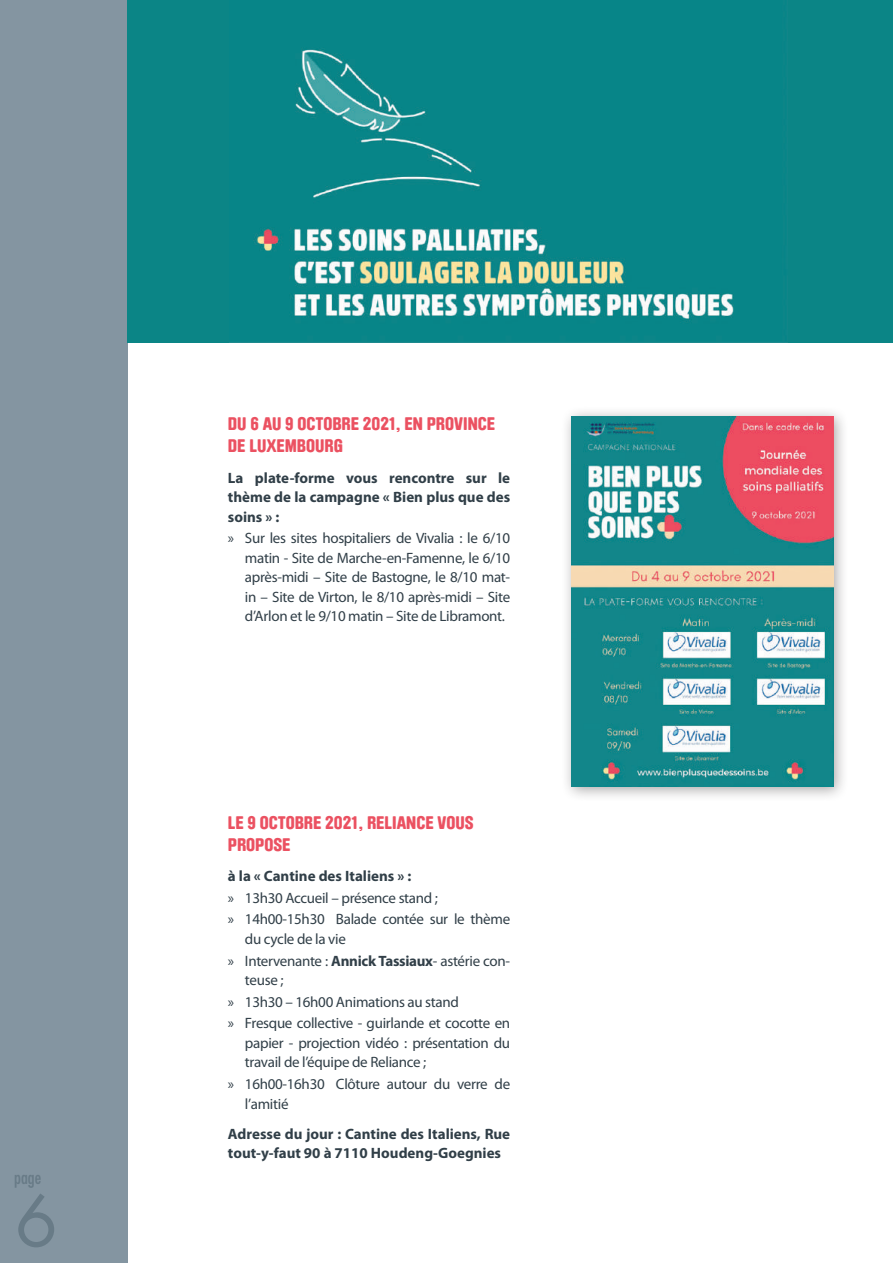
<style>
.page{position:relative;width:893px;height:1263px;background:#fff}
.page>*{position:absolute;margin:0;border:0;box-sizing:border-box;transform-origin:0 0}
.t1{font:69.15px "Futura";color:#687b87}
.t2{font:900 18px/22.5px "Brauer Neue";color:#eb5161}
.t3{font:condensed 18px "Futura";color:#687b87}
.t4{font:15px/19.5px "Myriad Pro";letter-spacing:-.02em;color:#313f48}
.t5{font:700 15px/19.5px "Myriad Pro";color:#313f48;text-align:justify}
.s1{font-weight:700}
</style>
<div class="page">
<div style="left:0;top:0;width:128px;height:1263px;background:#8495a1"></div>
<div style="left:561px;top:406px;width:288px;height:396px;background:#231f20;opacity:.4"></div>
<img style="left:571px;top:416px;width:262px;height:370px">
<div style="left:128px;top:0;width:765px;height:343px;background:#0b8586"></div>
<img style="left:230px;top:49px;width:557px;height:294px">
<p class="t3" style="left:14px;top:1166px;width:29px">page</p>
<h1 class="t1" style="left:15px;top:1173px;width:44px">6</h1>
<p class="t2" style="left:228px;top:412px;width:269px">DU 6 AU 9 OCTOBRE 2021, EN PROVINCE<br>DE LUXEMBOURG</p>
<p class="t5" style="left:228px;top:468px;width:284px">La plate-forme vous rencontre sur le thème de la campagne « Bien plus que des soins » :</p>
<p class="t4" style="left:245px;top:529px;width:267px;text-align:justify;text-indent:-17px">» Sur les sites hospitaliers de Vivalia : le 6/10 matin - Site de Marche-en-Famenne, le 6/10 après-midi – Site de Bastogne, le 8/10 mat&shy;in – Site de Virton, le 8/10 après-midi – Site d’Arlon et le 9/10 matin – Site de Libramont.</p>
<p class="t2" style="left:228px;top:811px;width:247px">LE 9 OCTOBRE 2021, RELIANCE VOUS<br>PROPOSE</p>
<p class="t5" style="left:228px;top:866px;width:185px">à la « Cantine des Italiens » :</p>
<p class="t4" style="left:228px;top:887px;width:284px;line-height:21.6px">» 13h30 Accueil – présence stand ;<br>» 14h00-15h30 Balade contée sur le thème</p>
<p class="t4" style="left:228px;top:928px;width:284px;line-height:21.6px;text-indent:17px">du cycle de la vie<br>» Intervenante : <span class="s1">Annick Tassiaux</span>- astérie con-</p>
<p class="t4" style="left:228px;top:969px;width:284px;line-height:21.6px;text-indent:17px">teuse ;<br>» 13h30 – 16h00 Animations au stand<br>» Fresque collective - guirlande et cocotte en</p>
<p class="t4" style="left:245px;top:1033px;width:267px">papier - projection vidéo : présentation du travail de l’équipe de Reliance ;</p>
<p class="t4" style="left:245px;top:1074px;width:267px;text-indent:-17px">» 16h00-16h30 Clôture autour du verre de l’amitié</p>
<p class="t5" style="left:228px;top:1124px;width:284px">Adresse du jour : Cantine des Italiens, Rue tout-y-faut 90 à 7110 Houdeng-Goegnies</p>
</div>
